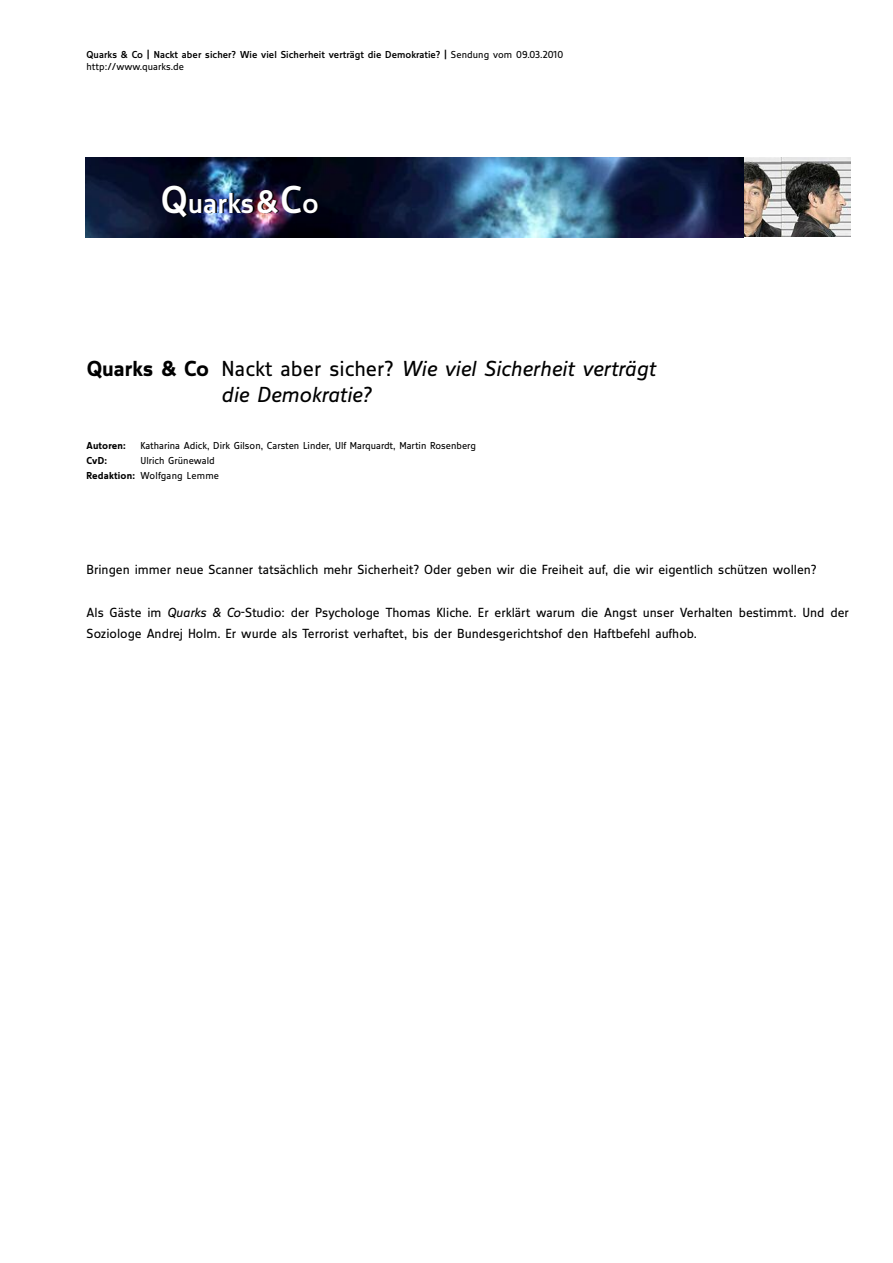
<style>
.page{position:relative;width:893px;height:1263px;background:#fff}
.page>*{position:absolute;margin:0;border:0;box-sizing:border-box;transform-origin:0 0}
.t1{font:500 27.9px "Wdr Tv";color:#fff}
.t2{font:italic 21px/25.2px "Wdr Tv";letter-spacing:-.005em;color:#000}
.t3{font:12.75px/21.3px "Wdr Tv";color:#000}
.t4{font:9.75px/15px "Wdr Tv";color:#000}
.t5{font:500 9.75px/12.8px "Wdr Tv";letter-spacing:.005em;color:#000}
.t6{font:700 9.75px "Wdr Tv";letter-spacing:.015em;color:#000}
.s1{font-weight:400}
.s2{font-size:37.5px}
.s3{font-size:31.5px}
.s4{font-weight:700;font-style:normal}
.s5{font-style:normal}
.s6{font-weight:700}
.s7{font-style:italic}
</style>
<div class="page">
<img style="left:85px;top:157px;width:660px;height:80px">
<img style="left:745px;top:157px;width:105px;height:80px">
<p class="t5" style="left:87px;top:49px;width:478px">Quarks &amp; Co | Nackt aber sicher? Wie viel Sicherheit verträgt die Demokratie? | <span class="s1">Sendung vom 09.03.2010 http://www.quarks.de</span></p>
<h1 class="t1" style="left:161px;top:193px;width:160px"><span class="s2">Q</span>uarks<span class="s3">&amp;</span><span class="s2">C</span>o</h1>
<h2 class="t2" style="left:222px;top:358px;width:436px;text-indent:-135px"><span class="s4">Quarks &amp; Co</span> <span class="s5">Nackt aber sicher?</span> Wie viel Sicherheit verträgt die Demokratie?</h2>
<p class="t6" style="left:87px;top:442px;width:41px">Autoren:</p>
<p class="t4" style="left:141px;top:439px;width:337px">Katharina Adick, Dirk Gilson, Carsten Linder, Ulf Marquardt, Martin Rosenberg</p>
<p class="t6" style="left:87px;top:457px;width:22px">CvD:</p>
<p class="t4" style="left:87px;top:454px;width:134px;text-indent:54px">Ulrich Grünewald<br><span class="s6">Redaktion:</span> Wolfgang Lemme</p>
<p class="t3" style="left:87px;top:560px;width:732px">Bringen immer neue Scanner tatsächlich mehr Sicherheit? Oder geben wir die Freiheit auf, die wir eigentlich schützen wollen?</p>
<p class="t3" style="left:87px;top:603px;width:764px">Als Gäste im <span class="s7">Quarks &amp; Co</span>-Studio: der Psychologe Thomas Kliche. Er erklärt warum die Angst unser Verhalten bestimmt. Und der<br>Soziologe Andrej Holm. Er wurde als Terrorist verhaftet, bis der Bundesgerichtshof den Haftbefehl aufhob.</p>
</div>
